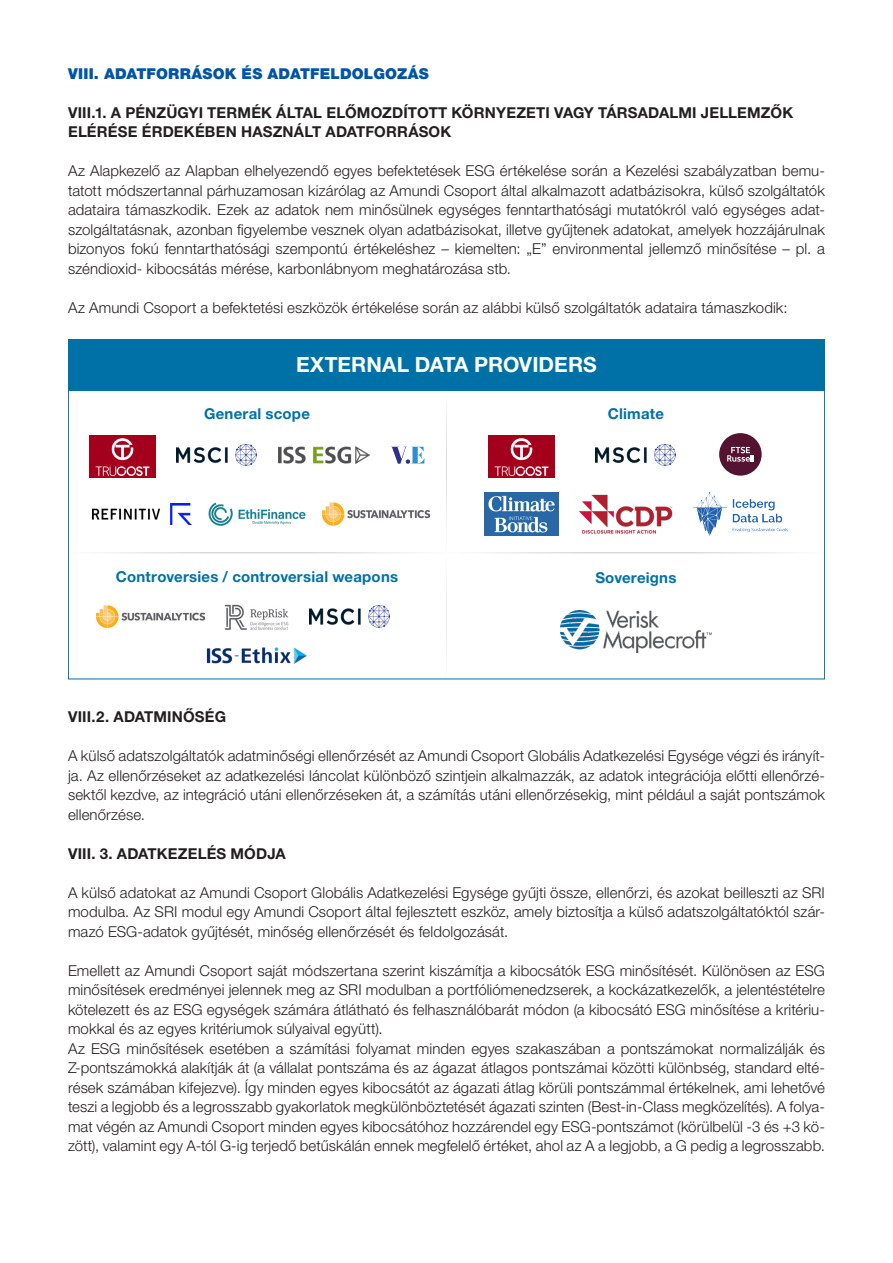
<style>
.page{position:relative;width:893px;height:1263px;background:#fff}
.page>*{position:absolute;margin:0;border:0;box-sizing:border-box;transform-origin:0 0}
.t1{font:700 21px "Helvetica Neue LT Std";color:#fff}
.KENYÉRESZÖVEG{font:300 15px/19.5px "Helvetica Neue LT Std";letter-spacing:.005em;color:#231f20;text-align:justify}
.ALCÍM_1{font:700 15px/19.5px "Helvetica Neue LT Std";letter-spacing:.01em;color:#231f20}
.t2{font:700 15px "Helvetica Neue LT Std";letter-spacing:.015em;color:#0071a7}
.ALCÍM_2{font:900 15px "Helvetica Neue LT Std";letter-spacing:.015em;color:#0154a6}
</style>
<div class="page">
<hr style="left:68px;top:552px;width:757px;height:1px;background:#c6c7c9">
<svg style="left:307px;top:435px;width:277px;height:202px"></svg>
<svg style="left:363px;top:595px;width:166px;height:65px"></svg>
<svg style="left:70px;top:435px;width:136px;height:185px"></svg>
<div style="left:68px;top:339px;width:757px;height:51px;background:#0071a7"></div>
<img style="left:224px;top:604px;width:65px;height:26px">
<img style="left:561px;top:610px;width:127px;height:43px">
<img style="left:206px;top:647px;width:101px;height:17px">
<img style="left:488px;top:435px;width:66px;height:42px">
<svg style="left:688px;top:415px;width:137px;height:264px"></svg>
<img style="left:484px;top:493px;width:74px;height:42px">
<img style="left:577px;top:493px;width:96px;height:42px">
<img style="left:693px;top:493px;width:95px;height:42px">
<img style="left:310px;top:606px;width:80px;height:21px">
<img style="left:596px;top:445px;width:80px;height:21px">
<img style="left:92px;top:504px;width:100px;height:20px">
<img style="left:203px;top:499px;width:108px;height:30px">
<img style="left:322px;top:499px;width:108px;height:30px">
<img style="left:96px;top:602px;width:108px;height:26px">
<img style="left:90px;top:435px;width:66px;height:42px">
<img style="left:177px;top:445px;width:80px;height:21px">
<img style="left:278px;top:447px;width:85px;height:17px">
<svg style="left:363px;top:390px;width:166px;height:83px"></svg>
<p class="ALCÍM_2" style="left:68px;top:64px;width:362px">VIII. ADATFORRÁSOK ÉS ADATFELDOLGOZÁS</p>
<p class="ALCÍM_1" style="left:68px;top:102px;width:727px">VIII.1. A PÉNZÜGYI TERMÉK ÁLTAL ELŐMOZDÍTOTT KÖRNYEZETI VAGY TÁRSADALMI JELLEMZŐK<br>ELÉRÉSE ÉRDEKÉBEN HASZNÁLT ADATFORRÁSOK</p>
<p class="KENYÉRESZÖVEG" style="left:68px;top:161px;width:758px">Az Alapkezelő az Alapban elhelyezendő egyes befektetések ESG értékelése során a Kezelési szabályzatban bemu&shy;tatott módszertannal párhuzamosan kizárólag az Amundi Csoport által alkalmazott adatbázisokra, külső szolgáltatók adataira támaszkodik. Ezek az adatok nem minősülnek egységes fenntarthatósági mutatókról való egységes adat&shy;szolgáltatásnak, azonban figyelembe vesznek olyan adatbázisokat, illetve gyűjtenek adatokat, amelyek hozzájárulnak bizonyos fokú fenntarthatósági szempontú értékeléshez – kiemelten: „E” environmental jellemző minősítése – pl. a széndioxid- kibocsátás mérése, karbonlábnyom meghatározása stb.</p>
<p class="KENYÉRESZÖVEG" style="left:68px;top:297px;width:721px">Az Amundi Csoport a befektetési eszközök értékelése során az alábbi külső szolgáltatók adataira támaszkodik:</p>
<p class="t1" style="left:296px;top:352px;width:302px">EXTERNAL DATA PROVIDERS</p>
<p class="t2" style="left:204px;top:404px;width:107px">General scope</p>
<p class="t2" style="left:608px;top:404px;width:58px">Climate</p>
<p class="t2" style="left:116px;top:568px;width:284px">Controversies / controversial weapons</p>
<p class="t2" style="left:595px;top:568px;width:83px">Sovereigns</p>
<p class="ALCÍM_1" style="left:68px;top:707px;width:160px">VIII.2. ADATMINŐSÉG</p>
<p class="KENYÉRESZÖVEG" style="left:68px;top:746px;width:758px">A külső adatszolgáltatók adatminőségi ellenőrzését az Amundi Csoport Globális Adatkezelési Egysége végzi és irányít&shy;ja. Az ellenőrzéseket az adatkezelési láncolat különböző szintjein alkalmazzák, az adatok integrációja előtti ellenőrzé&shy;sektől kezdve, az integráció utáni ellenőrzéseken át, a számítás utáni ellenőrzésekig, mint például a saját pontszámok ellenőrzése.</p>
<p class="ALCÍM_1" style="left:68px;top:843px;width:219px">VIII. 3. ADATKEZELÉS MÓDJA</p>
<p class="KENYÉRESZÖVEG" style="left:68px;top:882px;width:758px">A külső adatokat az Amundi Csoport Globális Adatkezelési Egysége gyűjti össze, ellenőrzi, és azokat beilleszti az SRI modulba. Az SRI modul egy Amundi Csoport által fejlesztett eszköz, amely biztosítja a külső adatszolgáltatóktól szár&shy;mazó ESG-adatok gyűjtését, minőség ellenőrzését és feldolgozását.</p>
<p class="KENYÉRESZÖVEG" style="left:68px;top:960px;width:758px">Emellett az Amundi Csoport saját módszertana szerint kiszámítja a kibocsátók ESG minősítését. Különösen az ESG minősítések eredményei jelennek meg az SRI modulban a portfóliómenedzserek, a kockázatkezelők, a jelentéstételre kötelezett és az ESG egységek számára átlátható és felhasználóbarát módon (a kibocsátó ESG minősítése a kritériu&shy;mokkal és az egyes kritériumok súlyaival együtt).</p>
<p class="KENYÉRESZÖVEG" style="left:68px;top:1038px;width:758px">Az ESG minősítések esetében a számítási folyamat minden egyes szakaszában a pontszámokat normalizálják és Z-pontszámokká alakítják át (a vállalat pontszáma és az ágazat átlagos pontszámai közötti különbség, standard elté&shy;rések számában kifejezve). Így minden egyes kibocsátót az ágazati átlag körüli pontszámmal értékelnek, ami lehetővé teszi a legjobb és a legrosszabb gyakorlatok megkülönböztetését ágazati szinten (Best-in-Class megközelítés). A folya&shy;mat végén az Amundi Csoport minden egyes kibocsátóhoz hozzárendel egy ESG-pontszámot (körülbelül -3 és +3 kö&shy;zött), valamint egy A-tól G-ig terjedő betűskálán ennek megfelelő értéket, ahol az A a legjobb, a G pedig a legrosszabb.</p>
</div>
